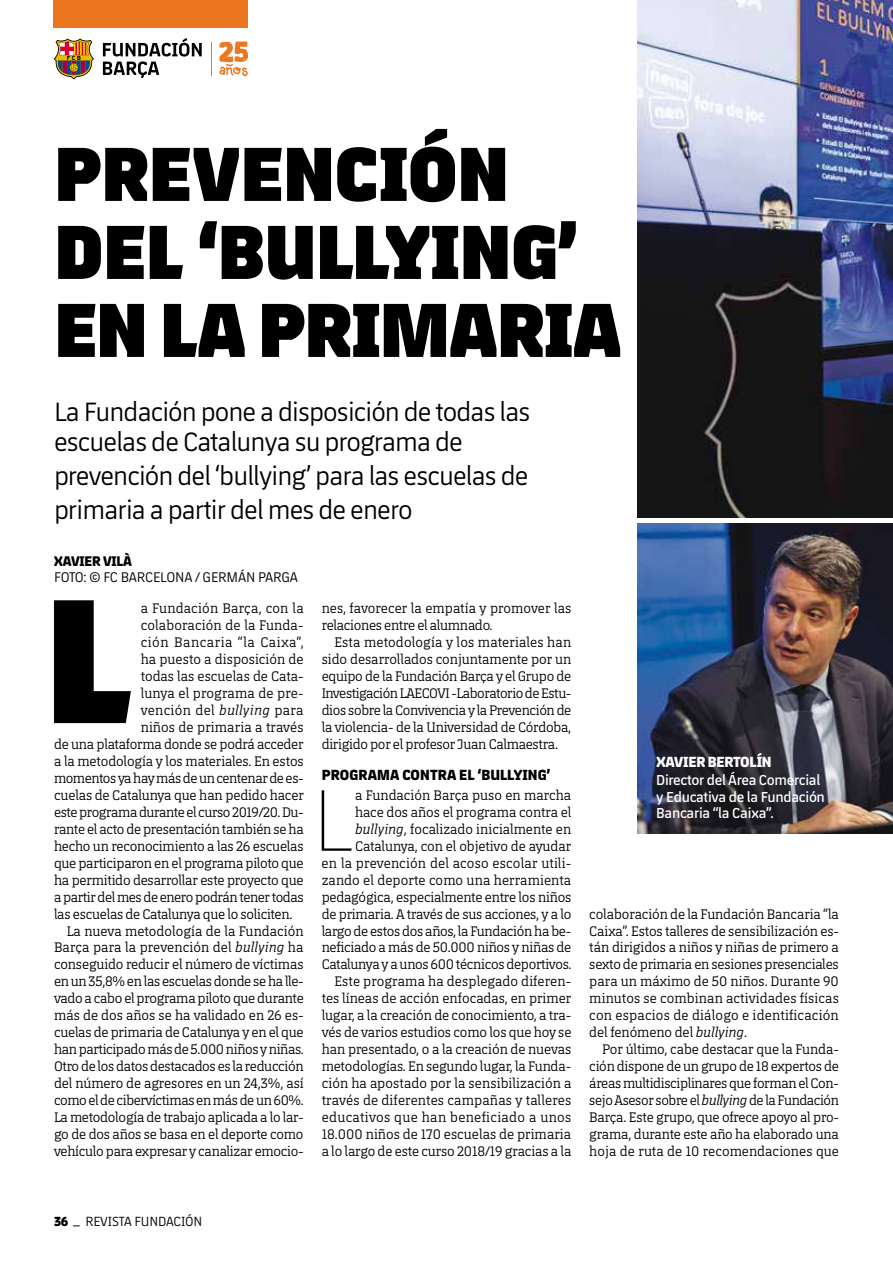
<style>
.page{position:relative;width:893px;height:1263px;background:#fff}
.page>*{position:absolute;margin:0;border:0;box-sizing:border-box;transform-origin:0 0}
.t1{font:800 180.6px "FCBARCELONA";color:#000}
.t2{font:100 88.95px "FCBARCELONA";color:#000}
.t3{font:800 78px/78px "FCBARCELONA";letter-spacing:.005em;color:#000}
.t4{font:27px/30px "FCBARCELONA";letter-spacing:-.035em;color:#000}
.t5{font:800 15px "FCBARCELONA";letter-spacing:.01em;color:#000}
.t6{font:800 15px "FCBARCELONA";letter-spacing:-.01em;color:#fff}
.t7{font:600 14.7px/16.5px "FCBARCELONA";letter-spacing:-.02em;color:#fff}
.t8{font:14.25px "FCBARCELONA";letter-spacing:-.01em;color:#000}
.t9{font:800 14.25px "FCBARCELONA";letter-spacing:-.01em;color:#000}
.t10{font:14.1px/17px "FCBARCELONASERIF";letter-spacing:-.015em;color:#000;text-align:justify}
.t11{font:14.1px "FCBARCELONASERIF";letter-spacing:.01em;color:#000}
.t12{font:14.1px "FCBARCELONASERIF";letter-spacing:.005em;color:#000}
.t13{font:14.1px "FCBARCELONASERIF";letter-spacing:.04em;color:#000}
.t14{font:14.1px "FCBARCELONASERIF";letter-spacing:.025em;color:#000}
.t15{font:14.1px "FCBARCELONASERIF";letter-spacing:.015em;color:#000}
.t16{font:13.5px "FCBARCELONA";letter-spacing:-.01em;color:#000}
.s1{font-style:italic}
.s2{font-weight:800}
</style>
<div class="page">
<img style="left:637px;top:0;width:256px;height:517px">
<img style="left:637px;top:523px;width:256px;height:311px">
<div style="left:54px;top:0;width:194px;height:28px;background:#ec7520"></div>
<svg style="left:54px;top:39px;width:40px;height:40px"></svg>
<svg style="left:103px;top:38px;width:99px;height:40px"></svg>
<hr style="left:211px;top:42px;width:1px;height:33px;background:#ec7520">
<svg style="left:219px;top:41px;width:29px;height:35px"></svg>
<h3 class="t3" style="left:55px;top:129px;width:568px">PREVENCIÓN<br>DEL ‘BULLYING’<br>EN LA PRIMARIA</h3>
<h3 class="t4" style="left:54px;top:395px;width:478px">La Fundación pone a disposición de todas las escuelas de Catalunya su programa de</h3>
<h3 class="t4" style="left:54px;top:457px;width:476px;line-height:34.2px">prevención del ‘bullying’ para las escuelas de primaria a partir del mes de enero</h3>
<p class="t9" style="left:54px;top:550px;width:80px">XAVIER VILÀ</p>
<p class="t8" style="left:54px;top:568px;width:245px">FOTO: © FC BARCELONA / GERMÁN PARGA</p>
<h1 class="t1" style="left:46px;top:524px;width:87px">L</h1>
<p class="t15" style="left:141px;top:598px;width:165px">a Fundación Barça, con la</p>
<p class="t11" style="left:141px;top:615px;width:164px">colaboración de la Funda-</p>
<p class="t13" style="left:141px;top:632px;width:165px">ción Bancaria “la Caixa”,</p>
<p class="t12" style="left:141px;top:649px;width:164px">ha puesto a disposición de</p>
<p class="t10" style="left:141px;top:667px;width:164px">todas las escuelas de Cata-</p>
<p class="t11" style="left:141px;top:683px;width:164px">lunya el programa de pre-</p>
<p class="t14" style="left:141px;top:700px;width:164px">vención del <span class="s1">bullying</span> para</p>
<p class="t12" style="left:141px;top:717px;width:165px">niños de primaria a través</p>
<p class="t10" style="left:54px;top:734px;width:251px">de una plataforma donde se podrá acceder</p>
<p class="t10" style="left:54px;top:751px;width:251px">a la metodología y los materiales. En estos</p>
<p class="t10" style="left:54px;top:768px;width:251px">momentos ya hay más de un centenar de es-</p>
<p class="t10" style="left:54px;top:785px;width:251px">cuelas de Catalunya que han pedido hacer</p>
<p class="t10" style="left:54px;top:802px;width:251px">este programa durante el curso 2019/20. Du-</p>
<p class="t10" style="left:54px;top:819px;width:251px">rante el acto de presentación también se ha</p>
<p class="t10" style="left:54px;top:836px;width:251px">hecho un reconocimiento a las 26 escuelas</p>
<p class="t10" style="left:54px;top:853px;width:251px">que participaron en el programa piloto que</p>
<p class="t10" style="left:54px;top:870px;width:251px">ha permitido desarrollar este proyecto que</p>
<p class="t10" style="left:54px;top:887px;width:251px">a partir del mes de enero podrán tener todas</p>
<p class="t10" style="left:54px;top:904px;width:240px">las escuelas de Catalunya que lo soliciten.</p>
<p class="t12" style="left:67px;top:920px;width:238px">La nueva metodología de la Fundación</p>
<p class="t11" style="left:54px;top:937px;width:251px">Barça para la prevención del <span class="s1">bullying</span> ha</p>
<p class="t10" style="left:54px;top:955px;width:251px">conseguido reducir el número de víctimas</p>
<p class="t10" style="left:54px;top:972px;width:251px">en un 35,8% en las escuelas donde se ha lle-</p>
<p class="t10" style="left:54px;top:989px;width:251px">vado a cabo el programa piloto que durante</p>
<p class="t10" style="left:54px;top:1006px;width:251px">más de dos años se ha validado en 26 es-</p>
<p class="t10" style="left:54px;top:1023px;width:251px">cuelas de primaria de Catalunya y en el que</p>
<p class="t10" style="left:54px;top:1040px;width:251px">han participado más de 5.000 niños y niñas.</p>
<p class="t10" style="left:54px;top:1056px;width:251px">Otro de los datos destacados es la reducción</p>
<p class="t10" style="left:54px;top:1073px;width:251px">del número de agresores en un 24,3%, así</p>
<p class="t10" style="left:54px;top:1090px;width:251px">como el de cibervíctimas en más de un 60%.</p>
<p class="t10" style="left:54px;top:1107px;width:251px">La metodología de trabajo aplicada a lo lar-</p>
<p class="t10" style="left:54px;top:1124px;width:251px">go de dos años se basa en el deporte como</p>
<p class="t10" style="left:54px;top:1141px;width:251px">vehículo para expresar y canalizar emocio-</p>
<p class="t10" style="left:322px;top:599px;width:251px">nes, favorecer la empatía y promover las relaciones entre el alumnado.</p>
<p class="t10" style="left:322px;top:633px;width:251px;text-indent:13px">Esta metodología y los materiales han sido desarrollados conjuntamente por un equipo de la Fundación Barça y el Grupo de Investigación LAECOVI -Laboratorio de Estu&shy;dios sobre la Convivencia y la Prevención de la violencia- de la Universidad de Córdoba, dirigido por el profesor Juan Calmaestra.</p>
<p class="t5" style="left:322px;top:764px;width:231px">PROGRAMA CONTRA EL ‘BULLYING’</p>
<h2 class="t2" style="left:312px;top:767px;width:42px">L</h2>
<p class="t10" style="left:322px;top:785px;width:251px;text-align:right">a Fundación Barça puso en marcha<br>hace dos años el programa contra el <span class="s1">bullying</span>, focalizado inicialmente en Catalunya, con el objetivo de ayudar<br>en la prevención del acoso escolar utili&shy;zando el deporte como una herramienta pedagógica, especialmente entre los niños de primaria. A través de sus acciones, y a lo largo de estos dos años, la Fundación ha be&shy;neficiado a más de 50.000 niños y niñas de Catalunya y a unos 600 técnicos deportivos.<br>Este programa ha desplegado diferen&shy;tes líneas de acción enfocadas, en primer lugar, a la creación de conocimiento, a tra&shy;vés de varios estudios como los que hoy se han presentado, o a la creación de nuevas metodologías. En segundo lugar, la Funda&shy;ción ha apostado por la sensibilización a través de diferentes campañas y talleres educativos que han beneficiado a unos 18.000 niños de 170 escuelas de primaria a lo largo de este curso 2018/19 gracias a la</p>
<p class="t6" style="left:656px;top:751px;width:117px">XAVIER BERTOLÍN</p>
<p class="t7" style="left:656px;top:771px;width:170px">Director del Área Comercial y Educativa de la Fundación<br>Bancaria “la Caixa”.</p>
<p class="t10" style="left:589px;top:904px;width:251px">colaboración de la Fundación Bancaria “la Caixa”. Estos talleres de sensibilización es&shy;tán dirigidos a niños y niñas de primero a sexto de primaria en sesiones presenciales para un máximo de 50 niños. Durante 90 minutos se combinan actividades físicas con espacios de diálogo e identificación del fenómeno del <span class="s1">bullying</span>.</p>
<p class="t10" style="left:589px;top:1039px;width:251px;text-indent:13px">Por último, cabe destacar que la Funda&shy;ción dispone de un grupo de 18 expertos de áreas multidisciplinares que forman el Con&shy;sejo Asesor sobre el <span class="s1">bullying</span> de la Fundación Barça. Este grupo, que ofrece apoyo al pro&shy;grama, durante este año ha elaborado una hoja de ruta de 10 recomendaciones que</p>
<p class="t16" style="left:54px;top:1212px;width:150px"><span class="s2">36</span> _ REVISTA FUNDACIÓN</p>
</div>
